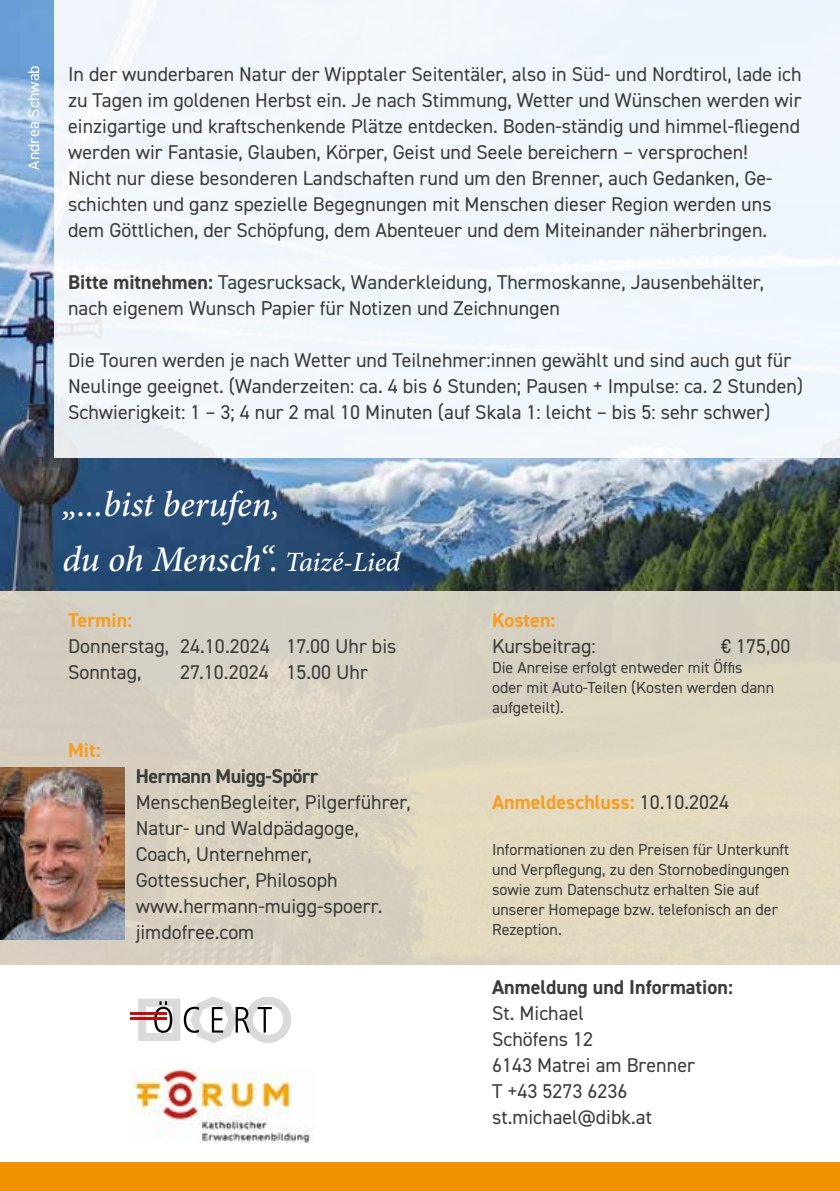
<style>
.page{position:relative;width:840px;height:1191px;background:#fff}
.page>*{position:absolute;margin:0;border:0;box-sizing:border-box;transform-origin:0 0}
.t1{font:italic 500 36.2px/55.8px "Minion Pro";letter-spacing:-.005em;color:#fff}
.t2{font:20px/26px "DIN2014";color:#3c3c3b}
.t3{font:700 20px "DIN2014";color:#f59e24}
.t4{font:700 20px "DIN2014";color:#3c3c3b}
.t5{font:700 20px "DIN2014";letter-spacing:-.02em;color:#3c3c3b}
.t6{font:16px/20px "DIN2014";color:#3c3c3b}
.t7{font:16px "DIN2014";color:#fff}
.s1{font-weight:700}
.s2{font-size:27.8px}
.s3{font-weight:400;color:#3c3c3b}
</style>
<div class="page">
<img style="left:0;top:0;width:839px;height:591px">
<div style="left:54px;top:0;width:785px;height:458px;background:#f0f6fc"></div>
<div style="left:0;top:591px;width:839px;height:571px;background:#dbd4c0"></div>
<img style="left:0;top:767px;width:124px;height:172px">
<div style="left:0;top:965px;width:839px;height:207px;background:#fff"></div>
<div style="left:0;top:1162px;width:839px;height:29px;background:#f39200"></div>
<svg style="left:138px;top:996px;width:153px;height:47px"></svg>
<hr style="left:130px;top:1012px;width:36px;height:3px;background:#c00d0e">
<hr style="left:130px;top:1017px;width:36px;height:2px;background:#c00d0e">
<img style="left:130px;top:1068px;width:181px;height:75px">
<p class="t7" style="left:24px;top:170px;width:106px;rotate:-90deg">Andrea Schwab</p>
<p class="t2" style="left:68px;top:60px;width:734px">In der wunderbaren Natur der Wipptaler Seitentäler, also in Süd- und Nordtirol, lade ich zu Tagen im goldenen Herbst ein. Je nach Stimmung, Wetter und Wünschen werden wir einzigartige und kraftschenkende Plätze entdecken. Boden-ständig und himmel-fliegend werden wir Fantasie, Glauben, Körper, Geist und Seele bereichern – versprochen!<br>Nicht nur diese besonderen Landschaften rund um den Brenner, auch Gedanken, Ge&shy;schichten und ganz spezielle Begegnungen mit Menschen dieser Region werden uns dem Göttlichen, der Schöpfung, dem Abenteuer und dem Miteinander näherbringen.</p>
<p class="t2" style="left:68px;top:268px;width:697px"><span class="s1">Bitte mitnehmen:</span> Tagesrucksack, Wanderkleidung, Thermoskanne, Jausenbehälter, nach eigenem Wunsch Papier für Notizen und Zeichnungen</p>
<p class="t2" style="left:68px;top:346px;width:736px">Die Touren werden je nach Wetter und Teilnehmer:innen gewählt und sind auch gut für<br>Neulinge geeignet. (Wanderzeiten: ca. 4 bis 6 Stunden; Pausen + Impulse: ca. 2 Stunden)<br>Schwierigkeit: 1 – 3; 4 nur 2 mal 10 Minuten (auf Skala 1: leicht – bis 5: sehr schwer)</p>
<h1 class="t1" style="left:62px;top:477px;width:339px">„...bist berufen,<br>du oh Mensch“. <span class="s2">Taizé-Lied</span></h1>
<p class="t3" style="left:68px;top:607px;width:65px">Termin:</p>
<p class="t2" style="left:68px;top:632px;width:330px">Donnerstag, 24.10.2024 17.00 Uhr bis<br>Sonntag,</p>
<p class="t2" style="left:180px;top:658px;width:189px">27.10.2024 15.00 Uhr</p>
<p class="t3" style="left:68px;top:737px;width:34px">Mit:</p>
<p class="t5" style="left:136px;top:763px;width:184px">Hermann Muigg-Spörr</p>
<p class="t2" style="left:136px;top:788px;width:276px">MenschenBegleiter, Pilgerführer,<br>Natur- und Waldpädagoge,<br>Coach, Unternehmer,<br>Gottessucher, Philosoph www.hermann-muigg-spoerr. jimdofree.com</p>
<p class="t3" style="left:492px;top:607px;width:65px">Kosten:</p>
<p class="t2" style="left:492px;top:632px;width:105px">Kursbeitrag:</p>
<p class="t2" style="left:720px;top:632px;width:71px">€ 175,00</p>
<p class="t6" style="left:492px;top:657px;width:283px">Die Anreise erfolgt entweder mit Öffis oder mit Auto-Teilen (Kosten werden dann aufgeteilt).</p>
<p class="t3" style="left:492px;top:789px;width:238px">Anmeldeschluss: <span class="s3">10.10.2024</span></p>
<p class="t6" style="left:492px;top:839px;width:298px">Informationen zu den Preisen für Unterkunft und Verpflegung, zu den Stornobedingungen sowie zum Datenschutz erhalten Sie auf unserer Homepage bzw. telefonisch an der Rezeption.</p>
<p class="t4" style="left:492px;top:973px;width:242px">Anmeldung und Information:</p>
<p class="t2" style="left:492px;top:999px;width:204px">St. Michael<br>Schöfens 12<br>6143 Matrei am Brenner<br>T +43 5273 6236 st.michael@dibk.at</p>
</div>
